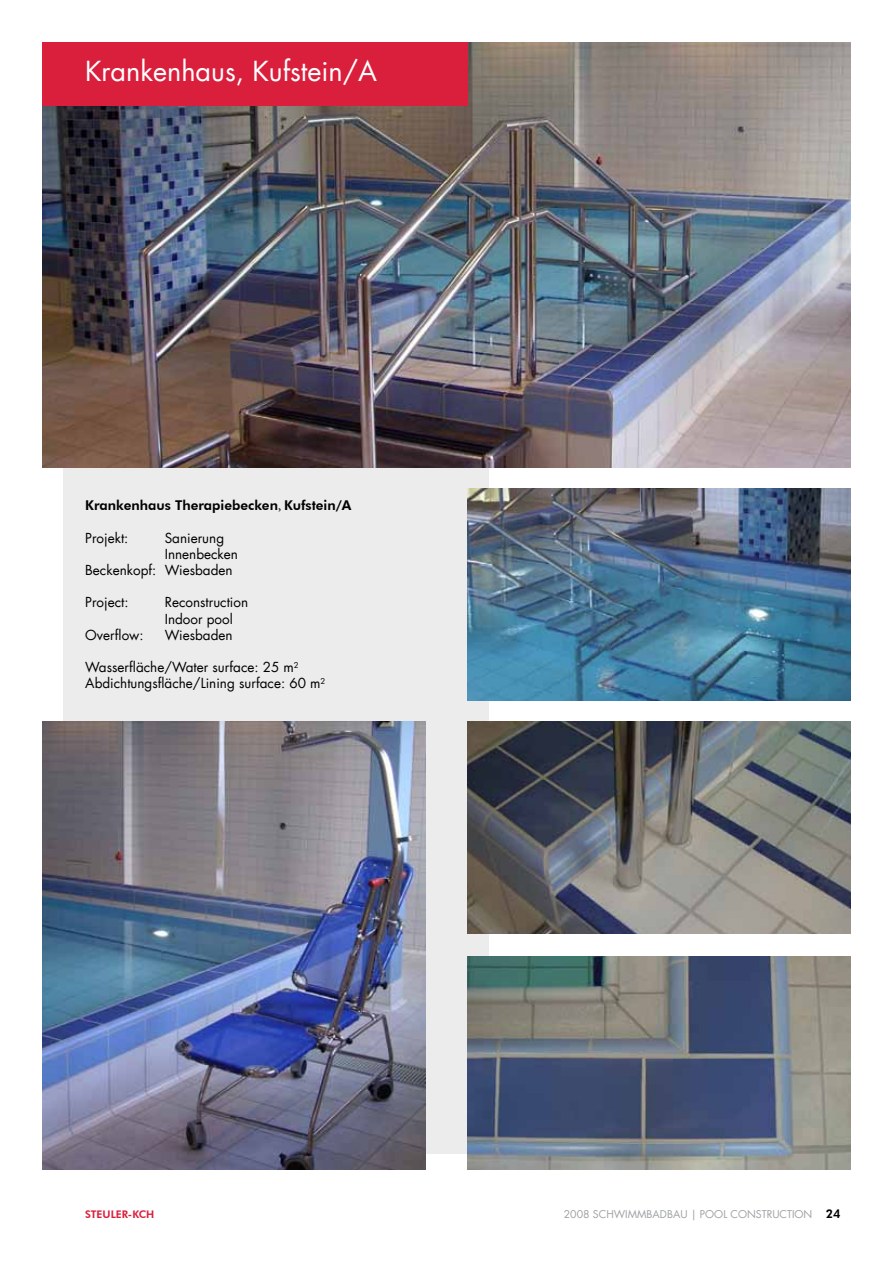
<style>
.page{position:relative;width:893px;height:1263px;background:#fff}
.page>*{position:absolute;margin:0;border:0;box-sizing:border-box;transform-origin:0 0}
.t1{font:27px "Futura LT";color:#fff}
.t2{font:13.5px/16.2px "Futura LT";color:#000}
.t3{font:800 13.5px "Futura BT";color:#000}
.t4{font:800 12px "Futura BT";color:#000}
.t5{font:10.5px "Futura LT";color:#9fa1a4}
.t6{font:800 10.5px "Futura BT";color:#da1f3d}
.s1{font-family:"Minion Pro";font-weight:400}
</style>
<div class="page">
<div style="left:64px;top:446px;width:425px;height:707px;background:#ececed"></div>
<img style="left:43px;top:43px;width:807px;height:425px">
<img style="left:468px;top:957px;width:383px;height:212px">
<img style="left:468px;top:488px;width:382px;height:213px">
<img style="left:468px;top:721px;width:383px;height:213px">
<img style="left:42px;top:721px;width:383px;height:448px">
<div style="left:43px;top:43px;width:425px;height:63px;background:#da1f3d"></div>
<h1 class="t1" style="left:85px;top:54px;width:293px">Krankenhaus, Kufstein/A</h1>
<p class="t3" style="left:85px;top:497px;width:268px">Krankenhaus Therapiebecken<span class="s1">,</span> Kufstein/A</p>
<p class="t2" style="left:85px;top:530px;width:45px">Projekt:</p>
<p class="t2" style="left:165px;top:530px;width:61px">Sanierung</p>
<p class="t2" style="left:165px;top:546px;width:75px">Innenbecken</p>
<p class="t2" style="left:85px;top:562px;width:149px">Beckenkopf: Wiesbaden</p>
<p class="t2" style="left:85px;top:594px;width:45px">Project:</p>
<p class="t2" style="left:165px;top:594px;width:85px">Reconstruction<br>Indoor pool</p>
<p class="t2" style="left:85px;top:627px;width:60px">Overflow:</p>
<p class="t2" style="left:165px;top:627px;width:69px">Wiesbaden</p>
<p class="t2" style="left:85px;top:659px;width:242px">Wasserfläche/Water surface: 25 m<sup>2<br></sup>Abdichtungsfläche/Lining surface: 60 m<sup>2</sup></p>
<p class="t6" style="left:85px;top:1207px;width:71px">STEULER-KCH</p>
<p class="t5" style="left:564px;top:1207px;width:150px">2008 SCHWIMMBADBAU | Pool</p>
<p class="t5" style="left:730px;top:1207px;width:17px">Cons</p>
<p class="t5" style="left:762px;top:1207px;width:13px">truc</p>
<p class="t5" style="left:787px;top:1207px;width:13px">tion</p>
<p class="t4" style="left:826px;top:1206px;width:16px">24</p>
</div>
